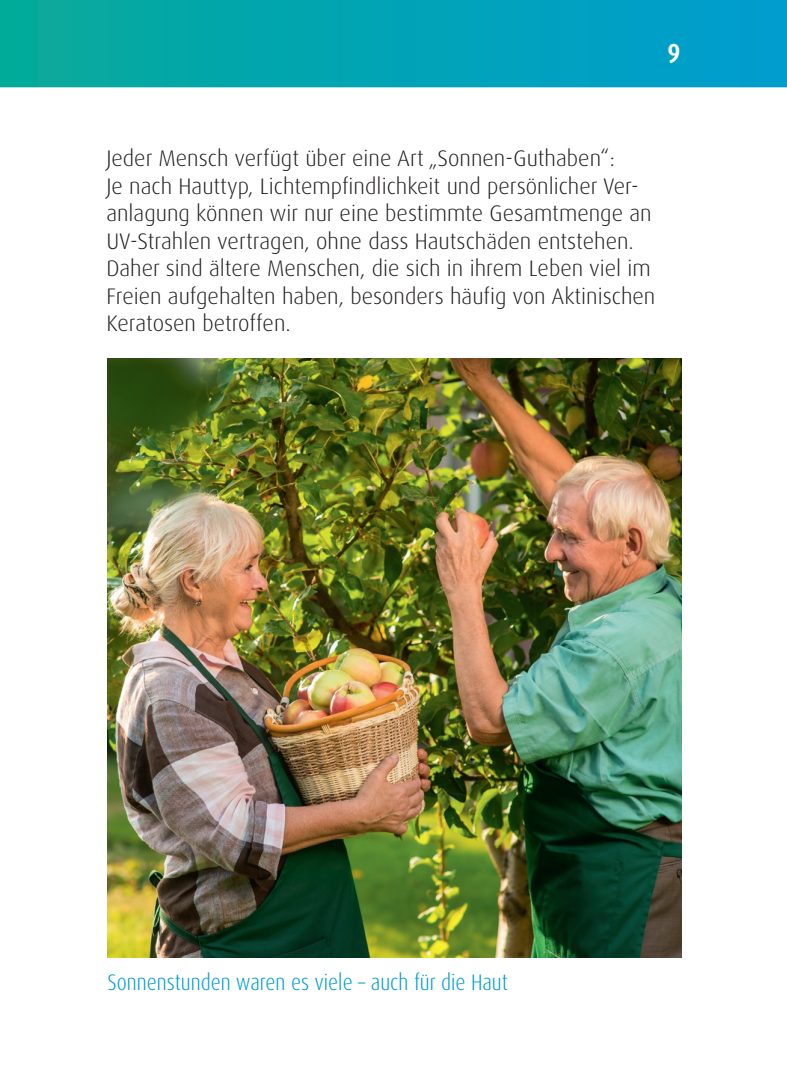
<style>
.page{position:relative;width:787px;height:1092px;background:#fff}
.page>*{position:absolute;margin:0;border:0;box-sizing:border-box;transform-origin:0 0}
.t1{font:700 condensed 27.5px "Dax OT";color:#fff}
.t2{font:300 22.5px/27.5px "Dax OT";color:#231f20}
.t3{font:300 condensed 22.5px "Dax OT";color:#009dcf}
</style>
<div class="page">
<div style="left:0;top:0;width:787px;height:87px;background:linear-gradient(to right,#05aa9a,#009dd0)"></div>
<img style="left:107px;top:359px;width:574px;height:598px">
<p class="t1" style="left:667px;top:36px;width:15px">9</p>
<p class="t2" style="left:106px;top:145px;width:550px">Jeder Mensch verfügt über eine Art „Sonnen-Guthaben“:<br>Je nach Hauttyp, Lichtempfindlichkeit und persönlicher Ver&shy;anlagung können wir nur eine bestimmte Gesamtmenge an UV-Strahlen vertragen, ohne dass Hautschäden entstehen.<br>Daher sind ältere Menschen, die sich in ihrem Leben viel im Freien aufgehalten haben, besonders häufig von Aktinischen Keratosen betroffen.</p>
<p class="t3" style="left:107px;top:967px;width:402px">Sonnenstunden waren es viele – auch für die Haut</p>
</div>
